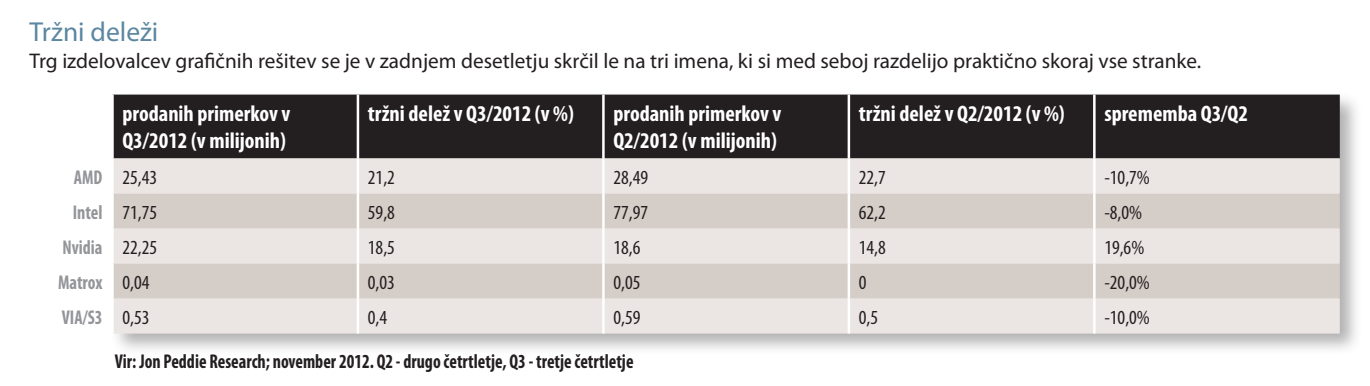
<style>
.page{position:relative;width:1370px;height:386px;background:#fff}
.page>*{position:absolute;margin:0;border:0;box-sizing:border-box;transform-origin:0 0}
.t1{font:27.5px "Myriad Pro";color:#5c87a1}
.t2{font:700 condensed 22.5px/27px "Myriad Pro";color:#fff}
.t3{font:21.25px "Myriad Pro";color:#231f20}
.t4{font:condensed 20px "Myriad Pro";color:#231f20}
.t5{font:700 condensed 20px "Myriad Pro";color:#231f20;scale:.9 1}
.t6{font:700 condensed 20px "Myriad Pro";color:#939598;scale:.9 1}
.s1{font-weight:700;color:#939598}
.s2{font-weight:400;color:#231f20}
</style>
<div class="page">
<div style="left:110px;top:91px;width:1252px;height:265px;background:#231f20;opacity:.35"></div>
<div style="left:114px;top:95px;width:1225px;height:63px;background:#231f20"></div>
<div style="left:114px;top:158px;width:1225px;height:175px;background:#ebe5e3"></div>
<svg style="left:114px;top:193px;width:1225px;height:105px;background:#dcd5d0"></svg>
<hr style="left:111px;top:95px;width:3px;height:63px;background:#fff">
<hr style="left:357px;top:95px;width:2px;height:63px;background:#fff">
<hr style="left:602px;top:95px;width:2px;height:63px;background:#fff">
<hr style="left:847px;top:95px;width:3px;height:63px;background:#fff">
<hr style="left:111px;top:158px;width:3px;height:35px;background:#fff">
<hr style="left:357px;top:158px;width:2px;height:35px;background:#fff">
<hr style="left:602px;top:158px;width:2px;height:35px;background:#fff">
<hr style="left:847px;top:158px;width:3px;height:35px;background:#fff">
<hr style="left:111px;top:193px;width:3px;height:35px;background:#fff">
<hr style="left:357px;top:193px;width:2px;height:35px;background:#fff">
<hr style="left:602px;top:193px;width:2px;height:35px;background:#fff">
<hr style="left:847px;top:193px;width:3px;height:35px;background:#fff">
<hr style="left:111px;top:228px;width:3px;height:35px;background:#fff">
<hr style="left:357px;top:228px;width:2px;height:35px;background:#fff">
<hr style="left:602px;top:228px;width:2px;height:35px;background:#fff">
<hr style="left:847px;top:228px;width:3px;height:35px;background:#fff">
<hr style="left:111px;top:263px;width:3px;height:35px;background:#fff">
<hr style="left:357px;top:263px;width:2px;height:35px;background:#fff">
<hr style="left:602px;top:263px;width:2px;height:35px;background:#fff">
<hr style="left:847px;top:263px;width:3px;height:35px;background:#fff">
<hr style="left:111px;top:298px;width:3px;height:35px;background:#fff">
<hr style="left:357px;top:298px;width:2px;height:35px;background:#fff">
<hr style="left:602px;top:298px;width:2px;height:35px;background:#fff">
<hr style="left:847px;top:298px;width:3px;height:35px;background:#fff">
<hr style="left:1093px;top:95px;width:2px;height:63px;background:#fff">
<hr style="left:1093px;top:158px;width:2px;height:35px;background:#fff">
<hr style="left:1093px;top:193px;width:2px;height:35px;background:#fff">
<hr style="left:1093px;top:228px;width:2px;height:35px;background:#fff">
<hr style="left:1093px;top:263px;width:2px;height:35px;background:#fff">
<hr style="left:1093px;top:298px;width:2px;height:35px;background:#fff">
<p class="t1" style="left:30px;top:17px;width:130px">Tržni deleži</p>
<p class="t3" style="left:30px;top:50px;width:1173px">Trg izdelovalcev grafičnih rešitev se je v zadnjem desetletju skrčil le na tri imena, ki si med seboj razdelijo praktično skoraj vse stranke.</p>
<p class="t2" style="left:122px;top:101px;width:169px">prodanih primerkov v<br>Q3/2012 (v milijonih)</p>
<p class="t2" style="left:368px;top:101px;width:207px">tržni delež v Q3/2012 (v %)</p>
<p class="t2" style="left:613px;top:101px;width:169px">prodanih primerkov v<br>Q2/2012 (v milijonih)</p>
<p class="t2" style="left:859px;top:101px;width:207px">tržni delež v Q2/2012 (v %)</p>
<p class="t2" style="left:1104px;top:101px;width:145px">sprememba Q3/Q2</p>
<p class="t4" style="left:74px;top:166px;width:85px"><span class="s1">AMD</span> 25,43</p>
<p class="t4" style="left:368px;top:166px;width:28px">21,2</p>
<p class="t4" style="left:613px;top:166px;width:36px">28,49</p>
<p class="t4" style="left:859px;top:166px;width:28px">22,7</p>
<p class="t4" style="left:1104px;top:166px;width:47px">-10,7%</p>
<p class="t6" style="left:73px;top:201px;width:95px">Intel <span class="s2">71,75</span></p>
<p class="t4" style="left:368px;top:201px;width:28px">59,8</p>
<p class="t4" style="left:613px;top:201px;width:36px">77,97</p>
<p class="t4" style="left:859px;top:201px;width:28px">62,2</p>
<p class="t4" style="left:1104px;top:201px;width:39px">-8,0%</p>
<p class="t6" style="left:63px;top:236px;width:107px">Nvidia <span class="s2">22,25</span></p>
<p class="t4" style="left:368px;top:236px;width:28px">18,5</p>
<p class="t4" style="left:613px;top:236px;width:28px">18,6</p>
<p class="t4" style="left:859px;top:236px;width:28px">14,8</p>
<p class="t4" style="left:1104px;top:236px;width:41px">19,6%</p>
<p class="t6" style="left:58px;top:271px;width:103px">Matrox <span class="s2">0,04</span></p>
<p class="t4" style="left:368px;top:271px;width:28px">0,03</p>
<p class="t4" style="left:613px;top:271px;width:28px">0,05</p>
<p class="t4" style="left:859px;top:271px;width:9px">0</p>
<p class="t4" style="left:1104px;top:271px;width:47px">-20,0%</p>
<p class="t6" style="left:62px;top:306px;width:99px">VIA/S3 <span class="s2">0,53</span></p>
<p class="t4" style="left:368px;top:306px;width:21px">0,4</p>
<p class="t4" style="left:613px;top:306px;width:28px">0,59</p>
<p class="t4" style="left:859px;top:306px;width:21px">0,5</p>
<p class="t4" style="left:1104px;top:306px;width:47px">-10,0%</p>
<p class="t5" style="left:115px;top:351px;width:578px">Vir: Jon Peddie Research; november 2012. Q2 - drugo četrtletje, Q3 - tretje četrtletje</p>
</div>
